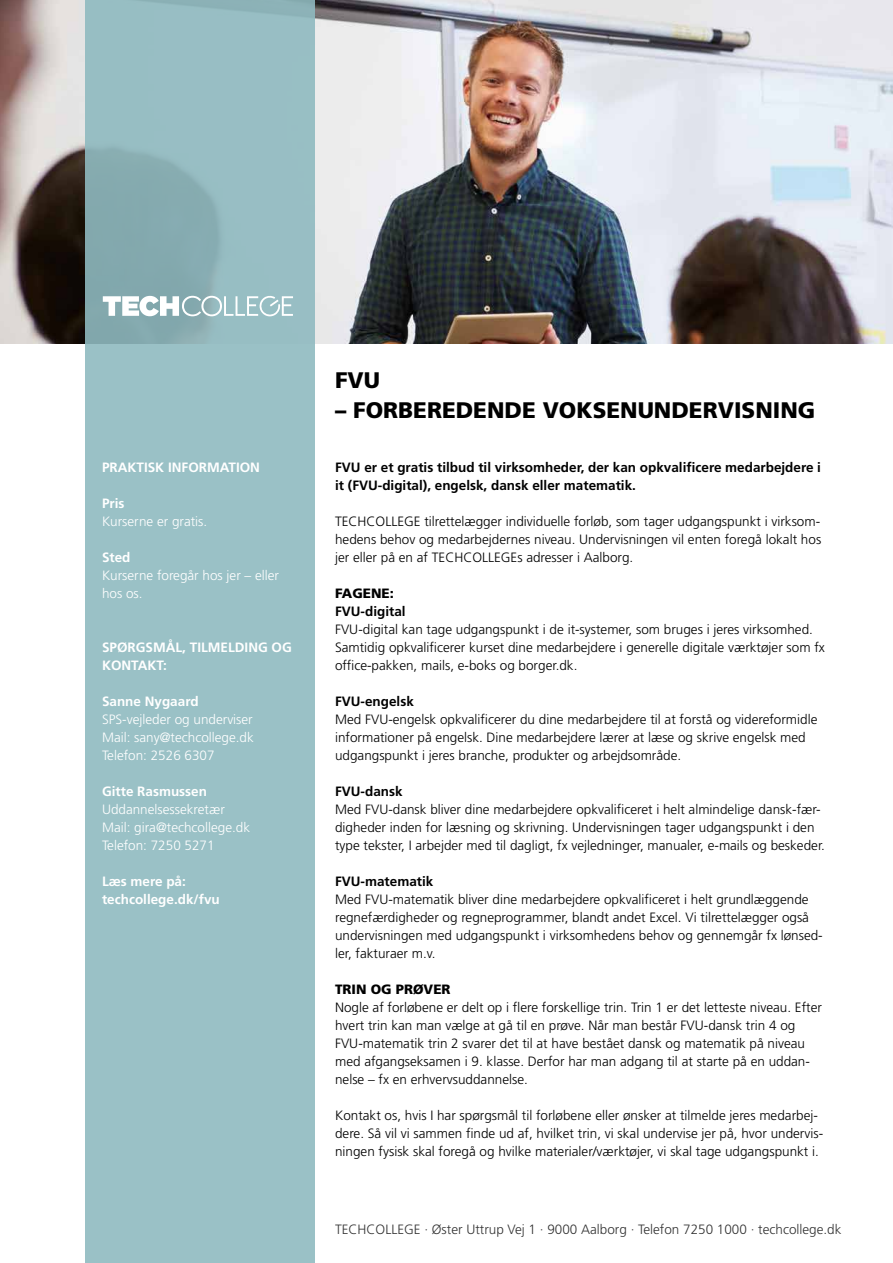
<style>
.page{position:relative;width:893px;height:1263px;background:#fff}
.page>*{position:absolute;margin:0;border:0;box-sizing:border-box;transform-origin:0 0}
.t1{font:900 22.5px "Frutiger LT Std";color:#000}
.t2{font:300 13.5px/18px "Frutiger LT Std";color:#000}
.t3{font:300 13.5px/18px "Frutiger LT Std";color:#fff}
.t4{font:700 13.5px/18px "Frutiger LT Std";color:#000}
.t5{font:700 13.5px/18px "Frutiger LT Std";color:#fff}
.t6{font:900 13.5px "Frutiger LT Std";color:#000}
</style>
<div class="page">
<img style="left:0;top:0;width:893px;height:344px">
<svg style="left:85px;top:0;width:230px;height:1263px;background:#97bec3"></svg>
<svg style="left:103px;top:296px;width:190px;height:20px"></svg>
<p class="t5" style="left:102px;top:459px;width:159px">PRAKTISK INFORMATION</p>
<p class="t5" style="left:102px;top:495px;width:24px">Pris</p>
<p class="t3" style="left:102px;top:513px;width:107px">Kurserne er gratis.</p>
<p class="t5" style="left:102px;top:549px;width:30px">Sted</p>
<p class="t3" style="left:102px;top:567px;width:179px">Kurserne foregår hos jer – eller hos os.</p>
<p class="t5" style="left:102px;top:639px;width:191px">SPØRGSMÅL, TILMELDING OG<br>KONTAKT:</p>
<p class="t5" style="left:102px;top:693px;width:98px">Sanne Nygaard</p>
<p class="t3" style="left:102px;top:711px;width:153px;text-align:justify">SPS-vejleder og underviser Mail: sany@techcollege.dk Telefon: 2526 6307</p>
<p class="t5" style="left:102px;top:783px;width:107px">Gitte Rasmussen</p>
<p class="t3" style="left:102px;top:801px;width:150px">Uddannelsessekretær<br>Mail: gira@techcollege.dk<br>Telefon: 7250 5271</p>
<p class="t5" style="left:102px;top:873px;width:119px">Læs mere på: techcollege.dk/fvu</p>
<h1 class="t1" style="left:335px;top:367px;width:46px">FVU</h1>
<h1 class="t1" style="left:335px;top:397px;width:482px">– FORBEREDENDE VOKSENUNDERVISNING</h1>
<p class="t4" style="left:335px;top:459px;width:487px">FVU er et gratis tilbud til virksomheder, der kan opkvalificere medarbejdere i it (FVU-digital), engelsk, dansk eller matematik.</p>
<p class="t2" style="left:335px;top:513px;width:488px;text-align:justify">TECHCOLLEGE tilrettelægger individuelle forløb, som tager udgangspunkt i virksom&shy;hedens behov og medarbejdernes niveau. Undervisningen vil enten foregå lokalt hos jer eller på en af TECHCOLLEGEs adresser i Aalborg.</p>
<p class="t6" style="left:335px;top:585px;width:60px">FAGENE:</p>
<p class="t4" style="left:335px;top:603px;width:72px">FVU-digital</p>
<p class="t2" style="left:335px;top:621px;width:491px">FVU-digital kan tage udgangspunkt i de it-systemer, som bruges i jeres virksomhed.<br>Samtidig opkvalificerer kurset dine medarbejdere i generelle digitale værktøjer som fx office-pakken, mails, e-boks og borger.dk.</p>
<p class="t4" style="left:335px;top:693px;width:80px">FVU-engelsk</p>
<p class="t2" style="left:335px;top:711px;width:484px">Med FVU-engelsk opkvalificerer du dine medarbejdere til at forstå og videreformidle informationer på engelsk. Dine medarbejdere lærer at læse og skrive engelsk med udgangspunkt i jeres branche, produkter og arbejdsområde.</p>
<p class="t4" style="left:335px;top:783px;width:69px">FVU-dansk</p>
<p class="t2" style="left:335px;top:801px;width:491px">Med FVU-dansk bliver dine medarbejdere opkvalificeret i helt almindelige dansk-fær&shy;digheder inden for læsning og skrivning. Undervisningen tager udgangspunkt i den type tekster, I arbejder med til dagligt, fx vejledninger, manualer, e-mails og beskeder.</p>
<p class="t4" style="left:335px;top:873px;width:100px">FVU-matematik</p>
<p class="t2" style="left:335px;top:891px;width:489px">Med FVU-matematik bliver dine medarbejdere opkvalificeret i helt grundlæggende regnefærdigheder og regneprogrammer, blandt andet Excel. Vi tilrettelægger også undervisningen med udgangspunkt i virksomhedens behov og gennemgår fx lønsed&shy;ler, fakturaer m.v.</p>
<p class="t6" style="left:335px;top:981px;width:117px">TRIN OG PRØVER</p>
<p class="t2" style="left:335px;top:999px;width:488px">Nogle af forløbene er delt op i flere forskellige trin. Trin 1 er det letteste niveau. Efter hvert trin kan man vælge at gå til en prøve. Når man består FVU-dansk trin 4 og FVU-matematik trin 2 svarer det til at have bestået dansk og matematik på niveau med afgangseksamen i 9. klasse. Derfor har man adgang til at starte på en uddan&shy;nelse – fx en erhvervsuddannelse.</p>
<p class="t2" style="left:335px;top:1107px;width:490px">Kontakt os, hvis I har spørgsmål til forløbene eller ønsker at tilmelde jeres medarbej&shy;dere. Så vil vi sammen finde ud af, hvilket trin, vi skal undervise jer på, hvor undervis&shy;ningen fysisk skal foregå og hvilke materialer/værktøjer, vi skal tage udgangspunkt i.</p>
<p class="t2" style="left:335px;top:1220px;width:508px">TECHCOLLEGE · Øster Uttrup Vej 1 · 9000 Aalborg · Telefon 7250 1000 · techcollege.dk</p>
</div>
